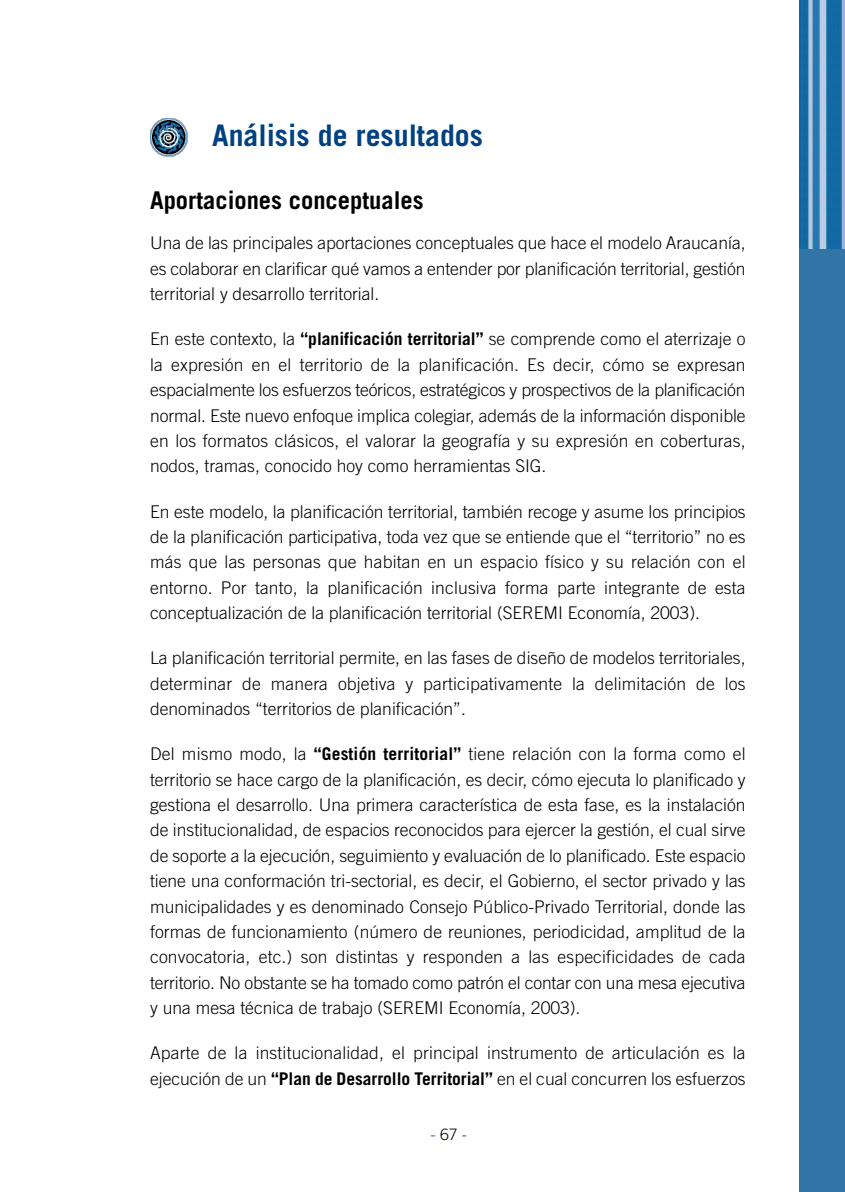
<style>
.page{position:relative;width:845px;height:1192px;background:#fff}
.page>*{position:absolute;margin:0;border:0;box-sizing:border-box;transform-origin:0 0}
.t1{font:700 29.75px "Trade Gothic";color:#004182}
.t2{font:700 24.5px "Trade Gothic";color:#000}
.t3{font:300 17.5px/25.4px "Trade Gothic";color:#000;text-align:justify}
.t4{font:300 15.75px "Trade Gothic";color:#004182}
.s1{font-weight:700}
.s2{color:#000}
</style>
<div class="page">
<div style="left:799px;top:1px;width:46px;height:1190px;background:#3374a7"></div>
<img style="left:799px;top:1px;width:46px;height:248px">
<img style="left:150px;top:119px;width:38px;height:37px">
<h1 class="t1" style="left:212px;top:118px;width:272px">Análisis de resultados</h1>
<h2 class="t2" style="left:150px;top:185px;width:275px">Aportaciones conceptuales</h2>
<p class="t3" style="left:150px;top:230px;width:597px">Una de las principales aportaciones conceptuales que hace el modelo Araucanía, es colaborar en clarificar qué vamos a entender por planificación territorial, gestión territorial y desarrollo territorial.</p>
<p class="t3" style="left:150px;top:326px;width:597px">En este contexto, la <span class="s1">“planificación territorial”</span> se comprende como el aterrizaje o la expresión en el territorio de la planificación. Es decir, cómo se expresan espacialmente los esfuerzos teóricos, estratégicos y prospectivos de la planificación normal. Este nuevo enfoque implica colegiar, además de la información disponible en los formatos clásicos, el valorar la geografía y su expresión en coberturas, nodos, tramas, conocido hoy como herramientas SIG.</p>
<p class="t3" style="left:150px;top:498px;width:597px">En este modelo, la planificación territorial, también recoge y asume los principios de la planificación participativa, toda vez que se entiende que el “territorio” no es más que las personas que habitan en un espacio físico y su relación con el entorno. Por tanto, la planificación inclusiva forma parte integrante de esta conceptualización de la planificación territorial (SEREMI Economía, 2003).</p>
<p class="t3" style="left:150px;top:645px;width:597px">La planificación territorial permite, en las fases de diseño de modelos territoriales, determinar de manera objetiva y participativamente la delimitación de los denominados “territorios de planificación”.</p>
<p class="t3" style="left:150px;top:741px;width:597px">Del mismo modo, la <span class="s1">“Gestión territorial”</span> tiene relación con la forma como el territorio se hace cargo de la planificación, es decir, cómo ejecuta lo planificado y gestiona el desarrollo. Una primera característica de esta fase, es la instalación de institucionalidad, de espacios reconocidos para ejercer la gestión, el cual sirve de soporte a la ejecución, seguimiento y evaluación de lo planificado. Este espacio tiene una conformación tri-sectorial, es decir, el Gobierno, el sector privado y las municipalidades y es denominado Consejo Público-Privado Territorial, donde las formas de funcionamiento (número de reuniones, periodicidad, amplitud de la convocatoria, etc.) son distintas y responden a las especificidades de cada territorio. No obstante se ha tomado como patrón el contar con una mesa ejecutiva y una mesa técnica de trabajo (SEREMI Economía, 2003).</p>
<p class="t3" style="left:150px;top:1040px;width:597px">Aparte de la institucionalidad, el principal instrumento de articulación es la ejecución de un <span class="s1">“Plan de Desarrollo Territorial”</span> en el cual concurren los esfuerzos</p>
<p class="t4" style="left:430px;top:1125px;width:38px">- <span class="s2">67</span> -</p>
</div>
